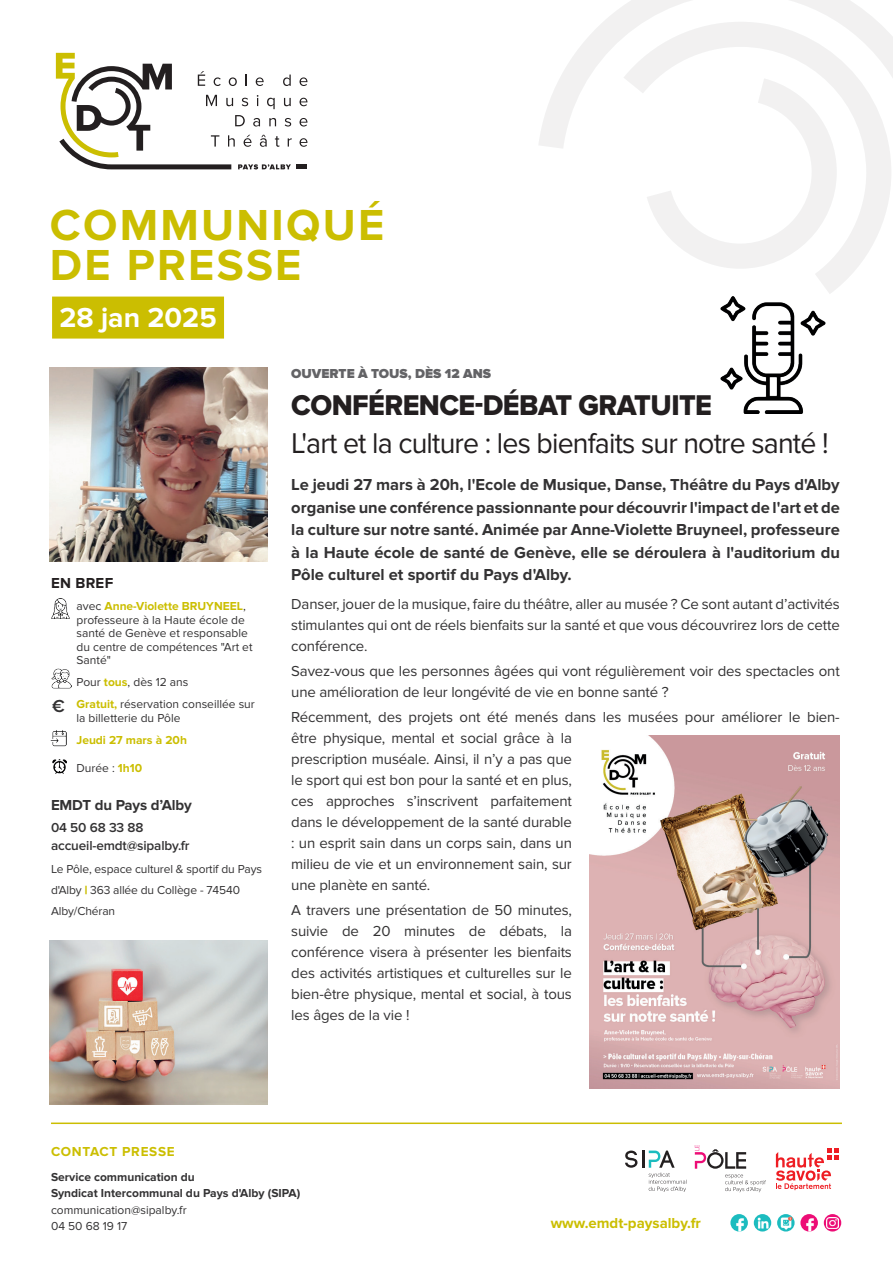
<style>
.page{position:relative;width:893px;height:1263px;background:#fff}
.page>*{position:absolute;margin:0;border:0;box-sizing:border-box;transform-origin:0 0}
.t1{font:700 45px/40.5px "Proxima Nova";letter-spacing:.05em;color:#cbbe01}
.t2{font:29.7px "Proxima Nova";letter-spacing:-.03em;color:#231f20;scale:.96 1}
.t3{font:29.7px "Proxima Nova Extrabld";letter-spacing:-.02em;color:#231f20;scale:.96 1}
.t4{font:700 28.5px "Proxima Nova";color:#fff}
.t5{font:600 18px "Proxima Nova";color:#333233}
.t6{font:700 16.5px/22.5px "Proxima Nova";color:#333233;text-align:justify}
.t7{font:15px/21px "Proxima Nova";letter-spacing:-.01em;color:#333233;text-align:justify}
.t8{font:700 15px "Proxima Nova";color:#cbbe01}
.t9{font:700 15px "Proxima Nova";letter-spacing:-.01em;color:#333233}
.t10{font:700 15px "Proxima Nova";letter-spacing:.02em;color:#231f20}
.t11{font:600 13.5px/18px "Proxima Nova";letter-spacing:-.01em;color:#333233}
.t12{font:900 13.5px "Proxima Nova";color:#636366}
.t13{font:700 13.5px "Proxima Nova";letter-spacing:.05em;color:#cbbe01}
.t14{font:12px/13.5px "Proxima Nova";color:#333233}
.t15{font:700 12px/16.5px "Proxima Nova";color:#333233}
.t16{font:700 12px "Proxima Nova";color:#cbbe01}
.s1{font-weight:700;color:#cbbe01}
.s2{font-weight:900;color:#cbbe01}
</style>
<div class="page">
<div style="left:52px;top:297px;width:172px;height:42px;background:#cbbe01"></div>
<svg style="left:300px;top:77px;width:7px;height:9px"></svg>
<svg style="left:300px;top:98px;width:7px;height:8px"></svg>
<svg style="left:300px;top:118px;width:7px;height:9px"></svg>
<svg style="left:300px;top:138px;width:7px;height:9px"></svg>
<div style="left:296px;top:164px;width:10px;height:5px;background:#231f20"></div>
<svg style="left:56px;top:53px;width:236px;height:116px"></svg>
<hr style="left:51px;top:1122px;width:791px;height:2px;background:#cbbe01">
<svg style="left:625px;top:1150px;width:12px;height:18px"></svg>
<hr style="left:642px;top:1150px;width:3px;height:18px;background:#231f20">
<svg style="left:649px;top:1150px;width:37px;height:42px"></svg>
<svg style="left:695px;top:1145px;width:71px;height:47px"></svg>
<svg style="left:776px;top:1148px;width:63px;height:42px"></svg>
<svg style="left:730px;top:1214px;width:18px;height:17px"></svg>
<img style="left:733px;top:1218px;width:14px;height:13px">
<svg style="left:800px;top:1214px;width:18px;height:17px"></svg>
<img style="left:803px;top:1218px;width:14px;height:13px">
<div style="left:754px;top:1214px;width:17px;height:17px;background:#1cbcbf;border-radius:50%"></div>
<svg style="left:756px;top:1216px;width:13px;height:13px"></svg>
<img style="left:777px;top:1214px;width:18px;height:17px;border-radius:9px">
<svg style="left:824px;top:1214px;width:17px;height:17px"></svg>
<svg style="left:827px;top:1217px;width:11px;height:11px"></svg>
<svg style="left:539px;top:0;width:354px;height:148px"></svg>
<svg style="left:623px;top:22px;width:268px;height:272px"></svg>
<img style="left:590px;top:736px;width:249px;height:353px">
<img style="left:50px;top:368px;width:218px;height:193px">
<img style="left:52px;top:668px;width:20px;height:20px">
<img style="left:51px;top:599px;width:19px;height:20px">
<img style="left:50px;top:730px;width:17px;height:16px">
<img style="left:53px;top:759px;width:14px;height:15px">
<img style="left:720px;top:296px;width:106px;height:118px">
<img style="left:50px;top:940px;width:218px;height:164px">
<h1 class="t1" style="left:50px;top:205px;width:336px">COMMUNIQUÉ<br>DE PRESSE</h1>
<h3 class="t4" style="left:59px;top:301px;width:159px">28 jan 2025</h3>
<p class="t12" style="left:291px;top:366px;width:201px">OUVERTE À TOUS, DÈS 12 ANS</p>
<h2 class="t3" style="left:291px;top:388px;width:440px">CONFÉRENCE-DÉBAT GRATUITE</h2>
<h2 class="t2" style="left:291px;top:426px;width:561px">L'art et la culture : les bienfaits sur notre santé !</h2>
<p class="t6" style="left:291px;top:474px;width:550px">Le jeudi 27 mars à 20h, l'Ecole de Musique, Danse, Théâtre du Pays d'Alby organise une conférence passionnante pour découvrir l'impact de l'art et de la culture sur notre santé. Animée par Anne-Violette Bruyneel, professeure à la Haute école de santé de Genève, elle se déroulera à l'auditorium du Pôle culturel et sportif du Pays d'Alby.</p>
<p class="t7" style="left:291px;top:593px;width:550px">Danser, jouer de la musique, faire du théâtre, aller au musée ? Ce sont autant d’activités stimulantes qui ont de réels bienfaits sur la santé et que vous découvrirez lors de cette conférence.</p>
<p class="t7" style="left:291px;top:661px;width:550px">Savez-vous que les personnes âgées qui vont régulièrement voir des spectacles ont une amélioration de leur longévité de vie en bonne santé ?</p>
<p class="t7" style="left:291px;top:707px;width:550px;text-align:left">Récemment, des projets ont été menés dans les musées pour améliorer le bien&shy;être physique, mental et social grâce à la<br>prescription muséale. Ainsi, il n’y a pas que<br>le sport qui est bon pour la santé et en plus,<br>ces approches s’inscrivent parfaitement<br>dans le développement de la santé durable<br>: un esprit sain dans un corps sain, dans un<br>milieu de vie et un environnement sain, sur<br>une planète en santé.</p>
<p class="t7" style="left:291px;top:900px;width:282px">A travers une présentation de 50 minutes, suivie de 20 minutes de débats, la conférence visera à présenter les bienfaits des activités artistiques et culturelles sur le bien-être physique, mental et social, à tous les âges de la vie !</p>
<p class="t10" style="left:51px;top:575px;width:64px">EN BREF</p>
<p class="t14" style="left:77px;top:600px;width:178px">avec <span class="s1">Anne-Violette BRUYNEEL</span>, professeure à la Haute école de santé de Genève et responsable du centre de compétences "Art et<br>Santé"</p>
<p class="t14" style="left:77px;top:671px;width:180px;line-height:22px">Pour <span class="s1">tous</span>, dès 12 ans<br><span class="s1">Gratuit,</span> réservation conseillée sur</p>
<p class="t14" style="left:77px;top:711px;width:106px">la billetterie du Pôle</p>
<p class="t16" style="left:77px;top:733px;width:112px">Jeudi 27 mars à 20h</p>
<p class="t14" style="left:77px;top:761px;width:67px">Durée : <span class="s1">1h10</span></p>
<p class="t9" style="left:51px;top:796px;width:142px">EMDT du Pays d’Alby</p>
<p class="t11" style="left:51px;top:819px;width:140px">04 50 68 33 88 accueil-emdt@sipalby.fr</p>
<p class="t14" style="left:51px;top:858px;width:212px;line-height:21px">Le Pôle, espace culturel &amp; sportif du Pays d'Alby <span class="s2">|</span> 363 allée du Collège - 74540<br>Alby/Chéran</p>
<p class="t5" style="left:52px;top:698px;width:14px">€</p>
<p class="t13" style="left:51px;top:1143px;width:125px">CONTACT PRESSE</p>
<p class="t15" style="left:51px;top:1169px;width:251px">Service communication du<br>Syndicat Intercommunal du Pays d'Alby (SIPA)</p>
<p class="t14" style="left:51px;top:1202px;width:137px;line-height:16.5px">communication@sipalby.fr<br>04 50 68 19 17</p>
<p class="t8" style="left:551px;top:1214px;width:152px">www.emdt-paysalby.fr</p>
</div>
